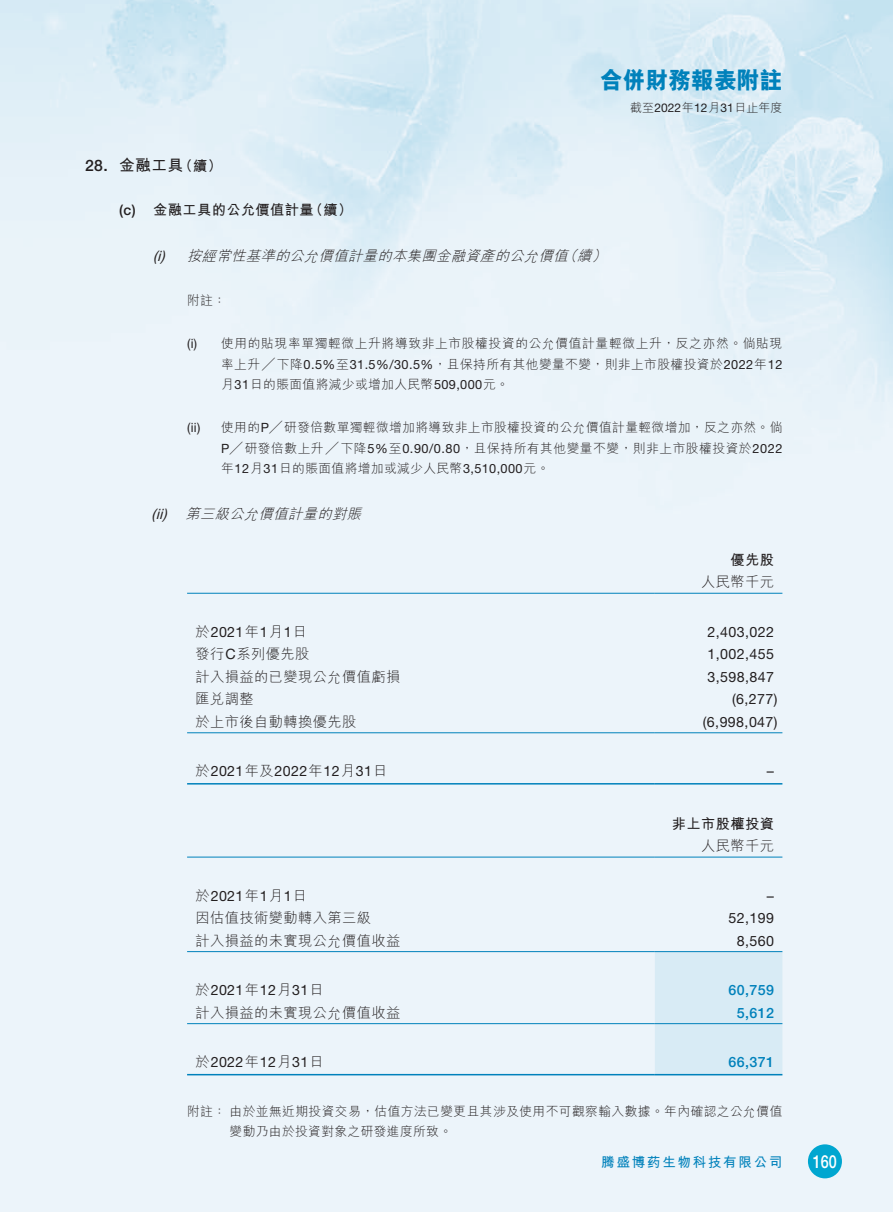
<style>
.page{position:relative;width:893px;height:1212px;background:#fff}
.page>*{position:absolute;margin:0;border:0;box-sizing:border-box;transform-origin:0 0}
.t1{font:800 24px "M Hei HK";color:#0081bb;scale:.95 1}
.t2{font:500 18px "Helvetica Neue LT Std";color:#fff;scale:.8 1}
.t3{font:700 15.75px "M Hei HK";color:#231f20}
.t4{font:500 15.75px "Helvetica Neue LT Std";color:#231f20}
.t5{font:14.25px "Helvetica Neue LT Std";letter-spacing:.03em;color:#231f20}
.t6{font:300 14.25px "M Hei HK";letter-spacing:.03em;color:#231f20}
.t7{font:italic 300 14.25px "M Hei HK";color:#231f20}
.t8{font:700 14.25px "M Hei HK";letter-spacing:.03em;color:#231f20}
.t9{font:500 14.25px "Helvetica Neue LT Std";letter-spacing:.03em;color:#0081bb}
.t10{font:italic 14.25px "Helvetica Neue LT Std";color:#231f20}
.t11{font:500 14.25px "Helvetica Neue LT Std";color:#231f20}
.t12{font:700 13.5px "M Hei HKS";letter-spacing:.13em;color:#0081bb}
.t13{font:300 12.75px/20.2px "M Hei HK";letter-spacing:.03em;color:#231f20}
.t14{font:300 12.75px "M Hei HK";letter-spacing:.05em;color:#231f20}
.t15{font:12.75px "Helvetica Neue LT Std";color:#231f20}
.t16{font:300 12px "M Hei HK";color:#231f20}
.s1{font-family:"Helvetica Neue LT Std";font-weight:400}
.s2{font-family:"M Hei HK";font-weight:300}
</style>
<div class="page">
<img style="left:0;top:0;width:893px;height:1212px">
<div style="left:808px;top:1144px;width:34px;height:34px;background:#00a6d0;border-radius:50%"></div>
<hr style="left:187px;top:593px;width:468px;height:1px;background:#0081bb">
<hr style="left:655px;top:593px;width:127px;height:1px;background:#0081bb">
<hr style="left:187px;top:732px;width:468px;height:1px;background:#0081bb">
<hr style="left:655px;top:732px;width:127px;height:1px;background:#0081bb">
<hr style="left:187px;top:783px;width:468px;height:1px;background:#0081bb">
<hr style="left:655px;top:783px;width:127px;height:1px;background:#0081bb">
<div style="left:655px;top:952px;width:127px;height:122px;background:#d8ebf5"></div>
<hr style="left:187px;top:857px;width:468px;height:1px;background:#0081bb">
<hr style="left:655px;top:857px;width:127px;height:1px;background:#0081bb">
<hr style="left:187px;top:951px;width:468px;height:1px;background:#0081bb">
<hr style="left:655px;top:951px;width:127px;height:1px;background:#0081bb">
<hr style="left:187px;top:1023px;width:468px;height:1px;background:#0081bb">
<hr style="left:655px;top:1023px;width:127px;height:1px;background:#0081bb">
<hr style="left:187px;top:1074px;width:468px;height:1px;background:#0081bb">
<hr style="left:655px;top:1074px;width:127px;height:1px;background:#0081bb">
<h1 class="t1" style="left:600px;top:65px;width:194px">合併財務報表附註</h1>
<p class="t16" style="left:630px;top:101px;width:154px">截至<span class="s1">2022</span>年<span class="s1">12</span>月<span class="s1">31</span>日止年度</p>
<p class="t4" style="left:85px;top:156px;width:24px">28.</p>
<p class="t3" style="left:119px;top:154px;width:66px">金融工具</p>
<p class="t8" style="left:178px;top:156px;width:45px">（續(</p>
<p class="t11" style="left:119px;top:202px;width:18px">c( )</p>
<p class="t8" style="left:153px;top:200px;width:162px">金融工具的公允價值計量</p>
<p class="t8" style="left:309px;top:200px;width:45px">（續(</p>
<p class="t10" style="left:153px;top:247px;width:13px">) i(</p>
<p class="t10" style="left:152px;top:505px;width:17px">i i(</p>
<p class="t10" style="left:163px;top:505px;width:5px">)</p>
<p class="t7" style="left:187px;top:249px;width:410px">按經常性基準的公允價值計量的本集團金融資產的公允價值續</p>
<p class="t7" style="left:563px;top:249px;width:20px">（</p>
<p class="t7" style="left:592px;top:249px;width:20px">(</p>
<p class="t13" style="left:187px;top:290px;width:40px">附註：</p>
<p class="t15" style="left:187px;top:336px;width:12px">) i(</p>
<p class="t15" style="left:187px;top:420px;width:15px">i i( )</p>
<p class="t14" style="left:221px;top:337px;width:563px">使用的貼現率單獨輕微上升將導致非上市股權投資的公允價值計量輕微上升，反之亦然。倘貼現</p>
<p class="t13" style="left:221px;top:354px;width:563px">率上升╱下降<span class="s1">0.5%</span>至<span class="s1">31.5%/30.5%</span>，且保持所有其他變量不變，則非上市股權投資於<span class="s1">2022</span>年<span class="s1">12</span>月<span class="s1">31</span>日的賬面值將減少或增加人民幣<span class="s1">509,000</span>元。</p>
<p class="t13" style="left:221px;top:417px;width:563px">使用的<span class="s1">P</span>╱研發倍數單獨輕微增加將導致非上市股權投資的公允價值計量輕微增加，反之亦然。倘</p>
<p class="t13" style="left:221px;top:438px;width:563px"><span class="s1">P</span>╱研發倍數上升╱下降<span class="s1">5%</span>至<span class="s1">0.90/0.80</span>，且保持所有其他變量不變，則非上市股權投資於<span class="s1">2022</span>年<span class="s1">12</span>月<span class="s1">31</span>日的賬面值將增加或減少人民幣<span class="s1">3,510,000</span>元。</p>
<p class="t7" style="left:186px;top:506px;width:181px">第三級公允價值計量的對賬</p>
<p class="t5" style="left:196px;top:623px;width:113px"><span class="s2">於</span>2021<span class="s2">年</span>1<span class="s2">月</span>1<span class="s2">日</span></p>
<p class="t8" style="left:730px;top:549px;width:45px">優先股</p>
<p class="t6" style="left:701px;top:575px;width:74px">人民幣千元</p>
<p class="t5" style="left:707px;top:623px;width:68px">2,403,022</p>
<p class="t6" style="left:196px;top:647px;width:115px">發行<span class="s1">C</span>系列優先股</p>
<p class="t5" style="left:707px;top:646px;width:68px">1,002,455</p>
<p class="t6" style="left:196px;top:669px;width:206px">計入損益的已變現公允價值虧損</p>
<p class="t5" style="left:707px;top:668px;width:68px">3,598,847</p>
<p class="t6" style="left:196px;top:692px;width:60px">匯兌調整</p>
<p class="t5" style="left:732px;top:691px;width:47px">)6,277(</p>
<p class="t6" style="left:196px;top:714px;width:162px">於上市後自動轉換優先股</p>
<p class="t5" style="left:703px;top:713px;width:76px">)6,998,047(</p>
<p class="t5" style="left:196px;top:763px;width:193px"><span class="s2">於</span>2021<span class="s2">年及</span>2022<span class="s2">年</span>12<span class="s2">月</span>31<span class="s2">日</span></p>
<p class="t5" style="left:767px;top:763px;width:9px">–</p>
<p class="t8" style="left:672px;top:813px;width:104px">非上市股權投資</p>
<p class="t6" style="left:701px;top:839px;width:74px">人民幣千元</p>
<p class="t5" style="left:196px;top:887px;width:113px"><span class="s2">於</span>2021<span class="s2">年</span>1<span class="s2">月</span>1<span class="s2">日</span></p>
<p class="t5" style="left:767px;top:887px;width:9px">–</p>
<p class="t6" style="left:196px;top:911px;width:177px">因估值技術變動轉入第三級</p>
<p class="t5" style="left:728px;top:909px;width:47px">52,199</p>
<p class="t6" style="left:196px;top:933px;width:206px">計入損益的未實現公允價值收益</p>
<p class="t5" style="left:737px;top:932px;width:39px">8,560</p>
<p class="t5" style="left:196px;top:981px;width:130px"><span class="s2">於</span>2021<span class="s2">年</span>12<span class="s2">月</span>31<span class="s2">日</span></p>
<p class="t9" style="left:728px;top:981px;width:47px">60,759</p>
<p class="t6" style="left:196px;top:1005px;width:206px">計入損益的未實現公允價值收益</p>
<p class="t9" style="left:737px;top:1004px;width:39px">5,612</p>
<p class="t5" style="left:196px;top:1053px;width:130px"><span class="s2">於</span>2022<span class="s2">年</span>12<span class="s2">月</span>31<span class="s2">日</span></p>
<p class="t13" style="left:230px;top:1101px;width:554px;text-indent:-43px">附註：由於並無近期投資交易，估值方法已變更且其涉及使用不可觀察輸入數據。年內確認之公允價值變動乃由於投資對象之研發進度所致。</p>
<p class="t9" style="left:728px;top:1053px;width:47px">66,371</p>
<p class="t12" style="left:601px;top:1152px;width:183px">騰盛博藥生物科技有限公司</p>
<h2 class="t2" style="left:813px;top:1151px;width:32px">160</h2>
</div>
